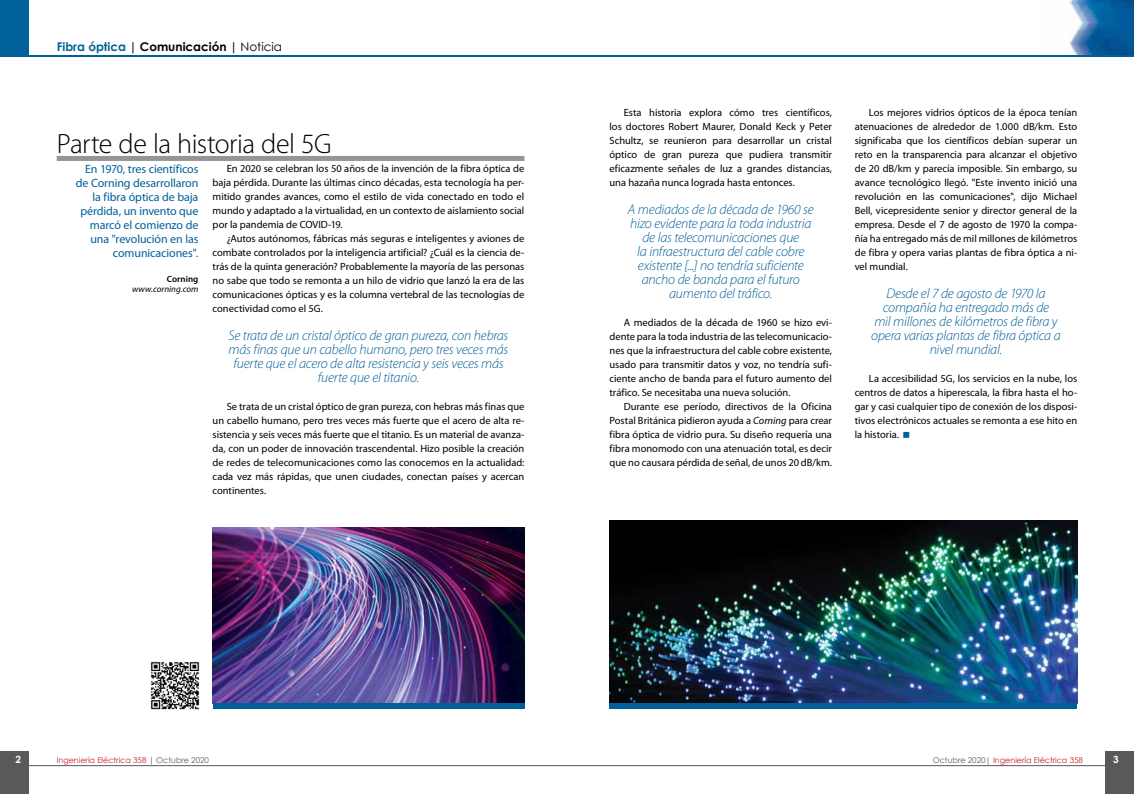
<style>
.page{position:relative;width:1134px;height:794px;background:#fff}
.page>*{position:absolute;margin:0;border:0;box-sizing:border-box;transform-origin:0 0}
.t1{font:300 28px "Myriad Pro";letter-spacing:-.02em;color:#000}
.t2{font:italic 300 14px/14px "Myriad Pro";letter-spacing:-.015em;color:#00609a;text-align:center}
.t3{font:12px/14px "Myriad Pro";letter-spacing:-.01em;color:#00609a;text-align:right}
.t4{font:700 12px "Century Gothic";color:#000}
.t5{font:10.5px/14px "Myriad Pro";letter-spacing:-.005em;color:#000;text-align:justify}
.t6{font:700 10px "Century Gothic";color:#fff}
.t7{font:italic 9px "Myriad Pro";color:#000}
.t8{font:600 9px "Myriad Pro";letter-spacing:.005em;color:#000}
.t9{font:8px "Century Gothic";color:#c61d23}
.s1{color:#00609a}
.s2{font-weight:400}
.s3{font-style:italic}
.s4{color:#58595b}
</style>
<div class="page">
<div style="left:0;top:751px;width:28px;height:43px;background:#58595b"></div>
<hr style="left:0;top:765px;width:567px;height:1px;background:#58595b">
<hr style="left:567px;top:765px;width:567px;height:1px;background:#58595b">
<div style="left:1106px;top:751px;width:28px;height:43px;background:#58595b"></div>
<img style="left:1067px;top:0;width:67px;height:55px">
<hr style="left:567px;top:55px;width:567px;height:2px;background:#00609a">
<div style="left:0;top:0;width:28px;height:57px;background:#00609a"></div>
<hr style="left:0;top:55px;width:567px;height:2px;background:#00609a">
<div style="left:57px;top:156px;width:467px;height:5px;background:#939598"></div>
<img style="left:150px;top:661px;width:50px;height:49px">
<img style="left:213px;top:528px;width:311px;height:175px">
<div style="left:213px;top:703px;width:311px;height:6px;background:#00609a"></div>
<img style="left:609px;top:520px;width:468px;height:183px">
<div style="left:609px;top:703px;width:468px;height:6px;background:#00609a"></div>
<p class="t4" style="left:57px;top:38px;width:227px"><span class="s1">Fibra óptica</span> | Comunicación | <span class="s2">Noticia</span></p>
<h1 class="t1" style="left:57px;top:128px;width:276px">Parte de la historia del 5G</h1>
<p class="t3" style="left:76px;top:162px;width:124px">En 1970, tres científicos de Corning desarrollaron la fibra óptica de baja pérdida, un invento que marcó el comienzo de una "revolución en las comunicaciones".</p>
<p class="t8" style="left:167px;top:273px;width:33px">Corning</p>
<p class="t7" style="left:132px;top:284px;width:68px">www.corning.com</p>
<p class="t5" style="left:213px;top:162px;width:313px;text-indent:14px">En 2020 se celebran los 50 años de la invención de la fibra óptica de baja pérdida. Durante las últimas cinco décadas, esta tecnología ha per&shy;mitido grandes avances, como el estilo de vida conectado en todo el mundo y adaptado a la virtualidad, en un contexto de aislamiento social por la pandemia de COVID-19.</p>
<p class="t5" style="left:213px;top:232px;width:313px;text-indent:14px">¿Autos autónomos, fábricas más seguras e inteligentes y aviones de combate controlados por la inteligencia artificial? ¿Cuál es la ciencia de&shy;trás de la quinta generación? Probablemente la mayoría de las personas no sabe que todo se remonta a un hilo de vidrio que lanzó la era de las comunicaciones ópticas y es la columna vertebral de las tecnologías de conectividad como el 5G.</p>
<h2 class="t2" style="left:229px;top:329px;width:281px">Se trata de un cristal óptico de gran pureza, con hebras más finas que un cabello humano, pero tres veces más fuerte que el acero de alta resistencia y seis veces más fuerte que el titanio.</h2>
<p class="t5" style="left:213px;top:400px;width:313px;text-indent:14px">Se trata de un cristal óptico de gran pureza, con hebras más finas que un cabello humano, pero tres veces más fuerte que el acero de alta re&shy;sistencia y seis veces más fuerte que el titanio. Es un material de avanza&shy;da, con un poder de innovación trascendental. Hizo posible la creación de redes de telecomunicaciones como las conocemos en la actualidad: cada vez más rápidas, que unen ciudades, conectan países y acercan continentes.</p>
<p class="t5" style="left:609px;top:106px;width:224px;text-indent:14px">Esta historia explora cómo tres científicos, los doctores Robert Maurer, Donald Keck y Peter Schultz, se reunieron para desarrollar un cristal óptico de gran pureza que pudiera transmitir eficazmente señales de luz a grandes distancias, una hazaña nunca lograda hasta entonces.</p>
<h2 class="t2" style="left:628px;top:203px;width:187px">A mediados de la década de 1960 se hizo evidente para la toda industria de las telecomunicaciones que<br>la infraestructura del cable cobre existente [...] no tendría suficiente ancho de banda para el futuro aumento del tráfico.</h2>
<p class="t5" style="left:609px;top:316px;width:224px;text-indent:14px">A mediados de la década de 1960 se hizo evi&shy;dente para la toda industria de las telecomunicacio&shy;nes que la infraestructura del cable cobre existente, usado para transmitir datos y voz, no tendría sufi&shy;ciente ancho de banda para el futuro aumento del tráfico. Se necesitaba una nueva solución.</p>
<p class="t5" style="left:609px;top:400px;width:224px;text-indent:14px">Durante ese período, directivos de la Oficina Postal Británica pidieron ayuda a <span class="s3">Corning</span> para crear fibra óptica de vidrio pura. Su diseño requería una fibra monomodo con una atenuación total, es decir que no causara pérdida de señal, de unos 20 dB/km.</p>
<p class="t5" style="left:855px;top:106px;width:224px;text-indent:14px">Los mejores vidrios ópticos de la época tenían atenuaciones de alrededor de 1.000 dB/km. Esto significaba que los científicos debían superar un reto en la transparencia para alcanzar el objetivo de 20 dB/km y parecía imposible. Sin embargo, su avance tecnológico llegó. "Este invento inició una revolución en las comunicaciones", dijo Michael Bell, vicepresidente senior y director general de la empresa. Desde el 7 de agosto de 1970 la compa&shy;ñía ha entregado más de mil millones de kilómetros de fibra y opera varias plantas de fibra óptica a ni&shy;vel mundial.</p>
<h2 class="t2" style="left:871px;top:287px;width:191px">Desde el 7 de agosto de 1970 la compañía ha entregado más de<br>mil millones de kilómetros de fibra y opera varias plantas de fibra óptica a nivel mundial.</h2>
<p class="t5" style="left:855px;top:372px;width:224px;text-indent:14px">La accesibilidad 5G, los servicios en la nube, los centros de datos a hiperescala, la fibra hasta el ho&shy;gar y casi cualquier tipo de conexión de los disposi&shy;tivos electrónicos actuales se remonta a ese hito en la historia.</p>
<p class="t6" style="left:16px;top:751px;width:7px">2</p>
<p class="t9" style="left:57px;top:754px;width:154px">Ingeniería Eléctrica 358 <span class="s4">| Octubre 2020</span></p>
<p class="t9" style="left:933px;top:754px;width:152px"><span class="s4">Octubre 2020|</span> Ingeniería Eléctrica 358</p>
<p class="t6" style="left:1113px;top:751px;width:7px">3</p>
</div>
